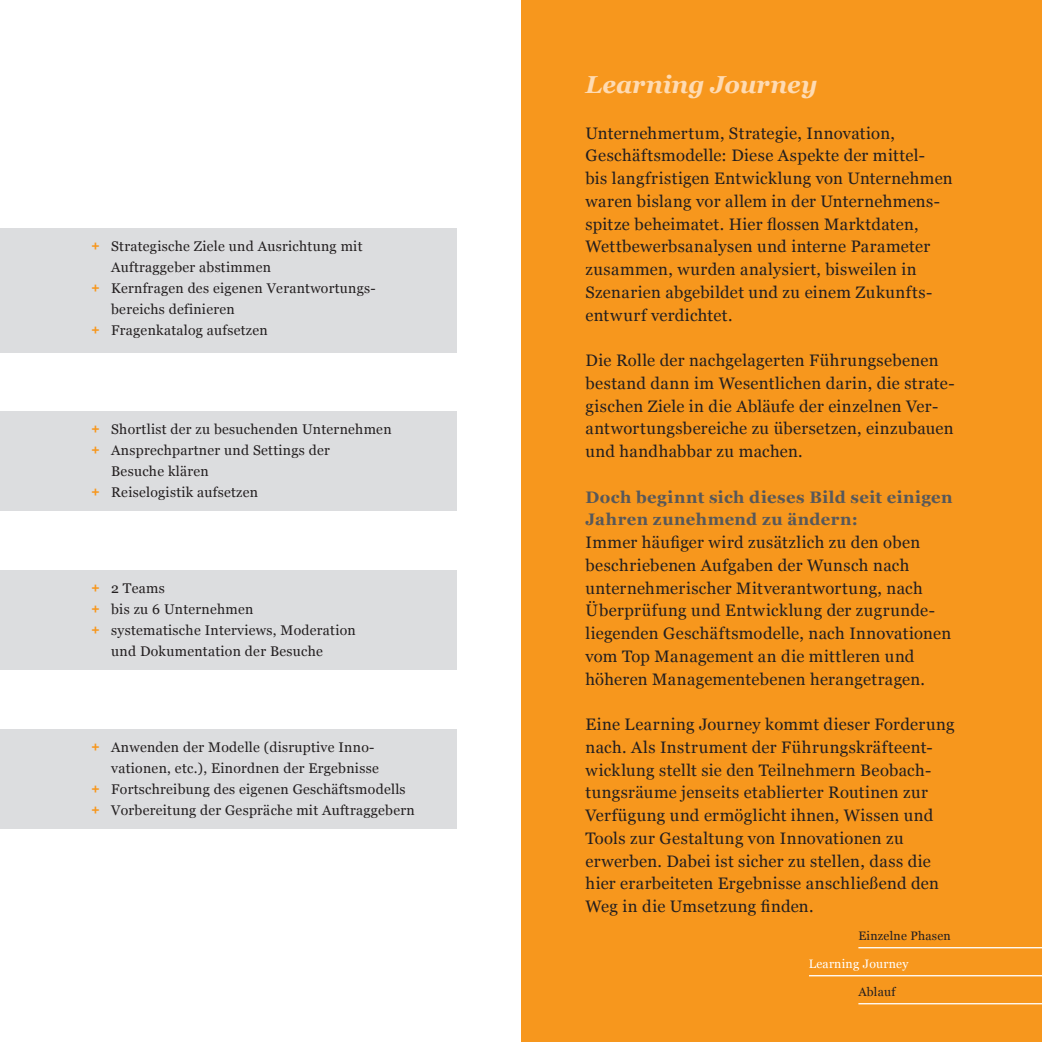
<style>
.page{position:relative;width:1042px;height:1042px;background:#fff}
.page>*{position:absolute;margin:0;border:0;box-sizing:border-box;transform-origin:0 0}
.t1{font:italic 700 24.5px "Georgia";letter-spacing:-.005em;color:#fedbb3}
.t2{font:16.62px/22.8px "Georgia";letter-spacing:.02em;color:#231f20}
.t3{font:700 16.62px/22.8px "Georgia";letter-spacing:.025em;color:#57585a}
.t4{font:14px "Georgia";letter-spacing:.02em;color:#231f20}
.t5{font:12.25px "Georgia";letter-spacing:.02em;color:#231f20}
.t6{font:12.25px "Georgia";letter-spacing:.02em;color:#fff}
.s1{font-family:"Gill Sans";font-weight:600;color:#f7971d}
</style>
<div class="page">
<div style="left:521px;top:0;width:521px;height:1042px;background:#f7971d"></div>
<hr style="left:858px;top:947px;width:184px;height:1px;background:#fff">
<hr style="left:809px;top:975px;width:233px;height:1px;background:#fff">
<hr style="left:858px;top:1003px;width:184px;height:1px;background:#fff">
<div style="left:0;top:228px;width:456px;height:124px;background:#dcdddf"></div>
<div style="left:0;top:412px;width:456px;height:99px;background:#dcdddf"></div>
<div style="left:0;top:570px;width:456px;height:100px;background:#dcdddf"></div>
<div style="left:0;top:729px;width:456px;height:99px;background:#dcdddf"></div>
<p class="t4" style="left:91px;top:236px;width:273px"><span class="s1">+</span> Strategische Ziele und Ausrichtung mit</p>
<p class="t4" style="left:111px;top:257px;width:161px">Auftraggeber abstimmen</p>
<p class="t4" style="left:91px;top:278px;width:286px"><span class="s1">+</span> Kernfragen des eigenen Verantwortungs-</p>
<p class="t4" style="left:111px;top:299px;width:125px">bereichs definieren</p>
<p class="t4" style="left:91px;top:320px;width:178px"><span class="s1">+</span> Fragenkatalog aufsetzen</p>
<p class="t4" style="left:91px;top:419px;width:302px"><span class="s1">+</span> Shortlist der zu besuchenden Unternehmen</p>
<p class="t4" style="left:91px;top:440px;width:240px"><span class="s1">+</span> Ansprechpartner und Settings der</p>
<p class="t4" style="left:111px;top:461px;width:99px">Besuche klären</p>
<p class="t4" style="left:91px;top:482px;width:168px"><span class="s1">+</span> Reiselogistik aufsetzen</p>
<p class="t4" style="left:91px;top:578px;width:75px"><span class="s1">+</span> 2 Teams</p>
<p class="t4" style="left:91px;top:599px;width:164px"><span class="s1">+</span> bis zu 6 Unternehmen</p>
<p class="t4" style="left:91px;top:620px;width:266px"><span class="s1">+</span> systematische Interviews, Moderation</p>
<p class="t4" style="left:111px;top:641px;width:213px">und Dokumentation der Besuche</p>
<p class="t4" style="left:91px;top:737px;width:283px"><span class="s1">+</span> Anwenden der Modelle (disruptive Inno-</p>
<p class="t4" style="left:111px;top:758px;width:269px">vationen, etc.), Einordnen der Ergebnisse</p>
<p class="t4" style="left:91px;top:779px;width:316px"><span class="s1">+</span> Fortschreibung des eigenen Geschäftsmodells</p>
<p class="t4" style="left:91px;top:800px;width:325px"><span class="s1">+</span> Vorbereitung der Gespräche mit Auftraggebern</p>
<h1 class="t1" style="left:585px;top:66px;width:233px">Learning Journey</h1>
<p class="t2" style="left:585px;top:121px;width:369px">Unternehmertum, Strategie, Innovation, Geschäftsmodelle: Diese Aspekte der mittel-<br>bis langfristigen Entwicklung von Unternehmen waren bislang vor allem in der Unternehmens&shy;spitze beheimatet. Hier flossen Marktdaten, Wettbewerbsanalysen und interne Parameter zusammen, wurden analysiert, bisweilen in Szenarien abgebildet und zu einem Zukunfts&shy;entwurf verdichtet.</p>
<p class="t2" style="left:585px;top:348px;width:371px">Die Rolle der nachgelagerten Führungsebenen bestand dann im Wesentlichen darin, die strate&shy;gischen Ziele in die Abläufe der einzelnen Ver&shy;antwortungsbereiche zu übersetzen, einzubauen und handhabbar zu machen.</p>
<p class="t3" style="left:585px;top:484px;width:368px">Doch beginnt sich dieses Bild seit einigen<br>Jahren zunehmend zu ändern:</p>
<p class="t2" style="left:585px;top:530px;width:367px">Immer häufiger wird zusätzlich zu den oben beschriebenen Aufgaben der Wunsch nach unternehmerischer Mitverantwortung, nach Überprüfung und Entwicklung der zugrunde&shy;liegenden Geschäftsmodelle, nach Innovationen vom Top Management an die mittleren und höheren Managementebenen herangetragen.</p>
<p class="t2" style="left:585px;top:712px;width:370px">Eine Learning Journey kommt dieser Forderung nach. Als Instrument der Führungskräfteent&shy;wicklung stellt sie den Teilnehmern Beobach&shy;tungsräume jenseits etablierter Routinen zur Verfügung und ermöglicht ihnen, Wissen und Tools zur Gestaltung von Innovationen zu erwerben. Dabei ist sicher zu stellen, dass die hier erarbeiteten Ergebnisse anschließend den Weg in die Umsetzung finden.</p>
<p class="t5" style="left:858px;top:926px;width:94px">Einzelne Phasen</p>
<p class="t6" style="left:809px;top:954px;width:101px">Learning Journey</p>
<p class="t5" style="left:858px;top:982px;width:39px">Ablauf</p>
</div>
